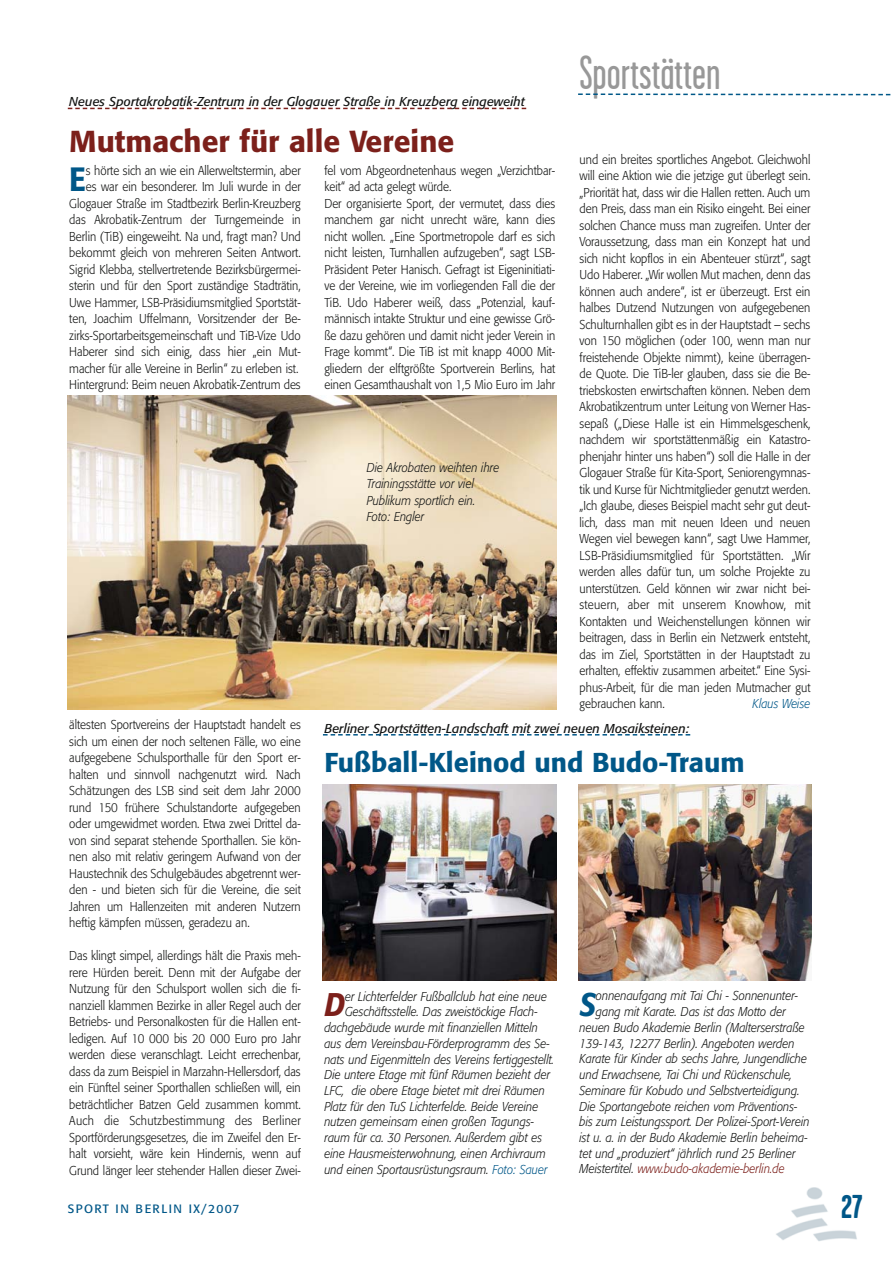
<style>
.page{position:relative;width:893px;height:1263px;background:#fff}
.page>*{position:absolute;margin:0;border:0;box-sizing:border-box;transform-origin:0 0}
.t1{font:48px "Garage Gothic";color:#989898}
.t2{font:500 33.3px "Formata";color:#005788;scale:.9 1}
.t3{font:700 33px "Garage Gothic";color:#005788}
.t4{font:italic 500 32.4px "Formata";color:#7c201b;scale:.9 1}
.t5{font:italic 500 32.4px "Formata";color:#005788;scale:.9 1}
.t6{font:500 30px "Formata";color:#7c201b}
.t7{font:500 27px "Formata";color:#005788}
.t8{font:300 12.75px/16.5px "Formata";color:#131413;text-align:justify;scale:.9 1}
.t9{font:italic 300 12.75px/16.5px "Formata";color:#131413;scale:.9 1}
.t10{font:italic 12.75px "Formata";color:#131413}
.t11{font:italic 300 12.75px "Formata";color:#7c201b;scale:.9 1}
.t12{font:italic 300 12.75px "Formata";color:#005788;scale:.9 1}
.t13{font:12px "Formata";letter-spacing:.115em;color:#005788}
.s1{color:#005788}
.s2{color:#131413}
</style>
<div class="page">
<img style="left:776px;top:1187px;width:81px;height:54px">
<svg style="left:578px;top:93px;width:313px;height:2px"></svg>
<img style="left:68px;top:396px;width:489px;height:314px">
<svg style="left:68px;top:108px;width:458px;height:1px"></svg>
<img style="left:578px;top:784px;width:234px;height:197px">
<img style="left:323px;top:784px;width:234px;height:197px">
<svg style="left:323px;top:734px;width:367px;height:1px"></svg>
<p class="t10" style="left:69px;top:96px;width:457px">Neues Sportakrobatik-Zentrum in der Glogauer Straße in Kreuzberg eingeweiht</p>
<h3 class="t6" style="left:69px;top:128px;width:386px">Mutmacher für alle Vereine</h3>
<h2 class="t2" style="left:69px;top:165px;width:20px">E</h2>
<p class="t8" style="left:69px;top:163px;width:259px;text-align:right">s hörte sich an wie ein Allerweltstermin, aber<br>es war ein besonderer. Im Juli wurde in der Glogauer Straße im Stadtbezirk Berlin-Kreuzberg das Akrobatik-Zentrum der Turngemeinde in Berlin (TiB) eingeweiht. Na und, fragt man? Und bekommt gleich von mehreren Seiten Antwort.<br>Sigrid Klebba, stellvertretende Bezirksbürgermei&shy;sterin und für den Sport zuständige Stadträtin, Uwe Hammer, LSB-Präsidiumsmitglied Sportstät&shy;ten, Joachim Uffelmann, Vorsitzender der Be&shy;zirks-Sportarbeitsgemeinschaft und TiB-Vize Udo Haberer sind sich einig, dass hier „ein Mut&shy;macher für alle Vereine in Berlin“ zu erleben ist.<br>Hintergrund: Beim neuen Akrobatik-Zentrum des</p>
<p class="t8" style="left:324px;top:163px;width:258px;text-align:left">fel vom Abgeordnetenhaus wegen „Verzichtbar&shy;keit“ ad acta gelegt würde.<br>Der organisierte Sport, der vermutet, dass dies manchem gar nicht unrecht wäre, kann dies nicht wollen. „Eine Sportmetropole darf es sich nicht leisten, Turnhallen aufzugeben“, sagt LSB-Präsident Peter Hanisch. Gefragt ist Eigeninitiati&shy;ve der Vereine, wie im vorliegenden Fall die der TiB. Udo Haberer weiß, dass „Potenzial, kauf&shy;männisch intakte Struktur und eine gewisse Grö&shy;ße dazu gehören und damit nicht jeder Verein in Frage kommt“. Die TiB ist mit knapp 4000 Mit&shy;gliedern der elftgrößte Sportverein Berlins, hat einen Gesamthaushalt von 1,5 Mio Euro im Jahr</p>
<p class="t9" style="left:367px;top:460px;width:149px">Die Akrobaten weihten ihre<br>Trainingsstätte vor viel<br>Publikum sportlich ein.<br>Foto: Engler</p>
<h1 class="t1" style="left:580px;top:54px;width:142px">Sportstätten</h1>
<p class="t8" style="left:580px;top:152px;width:258px">und ein breites sportliches Angebot. Gleichwohl will eine Aktion wie die jetzige gut überlegt sein. „Priorität hat, dass wir die Hallen retten. Auch um den Preis, dass man ein Risiko eingeht. Bei einer solchen Chance muss man zugreifen. Unter der Voraussetzung, dass man ein Konzept hat und sich nicht kopflos in ein Abenteuer stürzt“, sagt Udo Haberer. „Wir wollen Mut machen, denn das können auch andere“, ist er überzeugt. Erst ein halbes Dutzend Nutzungen von aufgegebenen Schulturnhallen gibt es in der Hauptstadt – sechs von 150 möglichen (oder 100, wenn man nur freistehende Objekte nimmt), keine überragen&shy;de Quote. Die TiB-ler glauben, dass sie die Be&shy;triebskosten erwirtschaften können. Neben dem Akrobatikzentrum unter Leitung von Werner Has&shy;sepaß („Diese Halle ist ein Himmelsgeschenk, nachdem wir sportstättenmäßig ein Katastro&shy;phenjahr hinter uns haben“) soll die Halle in der Glogauer Straße für Kita-Sport, Seniorengymnas&shy;tik und Kurse für Nichtmitglieder genutzt werden. „Ich glaube, dieses Beispiel macht sehr gut deut&shy;lich, dass man mit neuen Ideen und neuen Wegen viel bewegen kann“, sagt Uwe Hammer, LSB-Präsidiumsmitglied für Sportstätten. „Wir werden alles dafür tun, um solche Projekte zu unterstützen. Geld können wir zwar nicht bei&shy;steuern, aber mit unserem Knowhow, mit Kontakten und Weichenstellungen können wir beitragen, dass in Berlin ein Netzwerk entsteht, das im Ziel, Sportstätten in der Hauptstadt zu erhalten, effektiv zusammen arbeitet.“ Eine Sysi&shy;phus-Arbeit, für die man jeden Mutmacher gut gebrauchen kann.</p>
<p class="t12" style="left:752px;top:698px;width:66px">Klaus Weise</p>
<p class="t8" style="left:69px;top:717px;width:259px">ältesten Sportvereins der Hauptstadt handelt es sich um einen der noch seltenen Fälle, wo eine aufgegebene Schulsporthalle für den Sport er&shy;halten und sinnvoll nachgenutzt wird. Nach Schätzungen des LSB sind seit dem Jahr 2000 rund 150 frühere Schulstandorte aufgegeben oder umgewidmet worden. Etwa zwei Drittel da&shy;von sind separat stehende Sporthallen. Sie kön&shy;nen also mit relativ geringem Aufwand von der Haustechnik des Schulgebäudes abgetrennt wer&shy;den - und bieten sich für die Vereine, die seit Jahren um Hallenzeiten mit anderen Nutzern heftig kämpfen müssen, geradezu an.</p>
<p class="t8" style="left:69px;top:948px;width:259px">Das klingt simpel, allerdings hält die Praxis meh&shy;rere Hürden bereit. Denn mit der Aufgabe der Nutzung für den Schulsport wollen sich die fi&shy;nanziell klammen Bezirke in aller Regel auch der Betriebs- und Personalkosten für die Hallen ent&shy;ledigen. Auf 10 000 bis 20 000 Euro pro Jahr werden diese veranschlagt. Leicht errechenbar, dass da zum Beispiel in Marzahn-Hellersdorf, das ein Fünftel seiner Sporthallen schließen will, ein beträchtlicher Batzen Geld zusammen kommt.<br>Auch die Schutzbestimmung des Berliner Sportförderungsgesetzes, die im Zweifel den Er&shy;halt vorsieht, wäre kein Hindernis, wenn auf Grund länger leer stehender Hallen dieser Zwei-</p>
<p class="t10" style="left:324px;top:723px;width:366px">Berliner Sportstätten-Landschaft mit zwei neuen Mosaiksteinen:</p>
<h3 class="t7" style="left:324px;top:751px;width:422px">Fußball-Kleinod und Budo-Traum</h3>
<h3 class="t4" style="left:324px;top:990px;width:24px">D</h3>
<p class="t9" style="left:345px;top:989px;width:226px">er Lichterfelder Fußballclub hat eine neue</p>
<p class="t9" style="left:345px;top:1004px;width:216px">Geschäftsstelle. Das zweistöckige Flach-</p>
<p class="t9" style="left:324px;top:1020px;width:239px">dachgebäude wurde mit finanziellen Mitteln</p>
<p class="t9" style="left:324px;top:1036px;width:252px">aus dem Vereinsbau-Förderprogramm des Se-</p>
<p class="t9" style="left:324px;top:1052px;width:257px">nats und Eigenmitteln des Vereins fertiggestellt.</p>
<p class="t9" style="left:324px;top:1067px;width:253px">Die untere Etage mit fünf Räumen bezieht der</p>
<p class="t9" style="left:324px;top:1083px;width:247px">LFC, die obere Etage bietet mit drei Räumen</p>
<p class="t9" style="left:324px;top:1099px;width:239px">Platz für den TuS Lichterfelde. Beide Vereine</p>
<p class="t9" style="left:324px;top:1114px;width:235px">nutzen gemeinsam einen großen Tagungs-</p>
<p class="t9" style="left:324px;top:1130px;width:243px">raum für ca. 30 Personen. Außerdem gibt es</p>
<p class="t9" style="left:324px;top:1146px;width:248px">eine Hausmeisterwohnung, einen Archivraum</p>
<p class="t9" style="left:324px;top:1162px;width:250px">und einen Sportausrüstungsraum. <span class="s1">Foto: Sauer</span></p>
<h3 class="t5" style="left:580px;top:990px;width:20px">S</h3>
<p class="t9" style="left:596px;top:989px;width:226px">onnenaufgang mit Tai Chi - Sonnenunter-</p>
<p class="t9" style="left:596px;top:1004px;width:213px">gang mit Karate. Das ist das Motto der</p>
<p class="t9" style="left:580px;top:1020px;width:252px">neuen Budo Akademie Berlin (Malterserstraße</p>
<p class="t9" style="left:580px;top:1036px;width:240px">139-143, 12277 Berlin). Angeboten werden</p>
<p class="t9" style="left:580px;top:1051px;width:254px">Karate für Kinder ab sechs Jahre, Jungendliche</p>
<p class="t9" style="left:580px;top:1067px;width:238px">und Erwachsene, Tai Chi und Rückenschule,</p>
<p class="t9" style="left:580px;top:1083px;width:246px">Seminare für Kobudo und Selbstverteidigung.</p>
<p class="t9" style="left:580px;top:1099px;width:244px">Die Sportangebote reichen vom Präventions-</p>
<p class="t9" style="left:580px;top:1114px;width:257px">bis zum Leistungssport. Der Polizei-Sport-Verein</p>
<p class="t9" style="left:580px;top:1130px;width:255px">ist u. a. in der Budo Akademie Berlin beheima-</p>
<p class="t9" style="left:580px;top:1146px;width:242px">tet und „produziert“ jährlich rund 25 Berliner</p>
<p class="t11" style="left:580px;top:1163px;width:230px"><span class="s2">Meistertitel.</span> www.budo-akademie-berlin.de</p>
<p class="t13" style="left:68px;top:1203px;width:173px">SPORT IN BERLIN IX/2007</p>
<h3 class="t3" style="left:841px;top:1187px;width:23px">27</h3>
</div>
